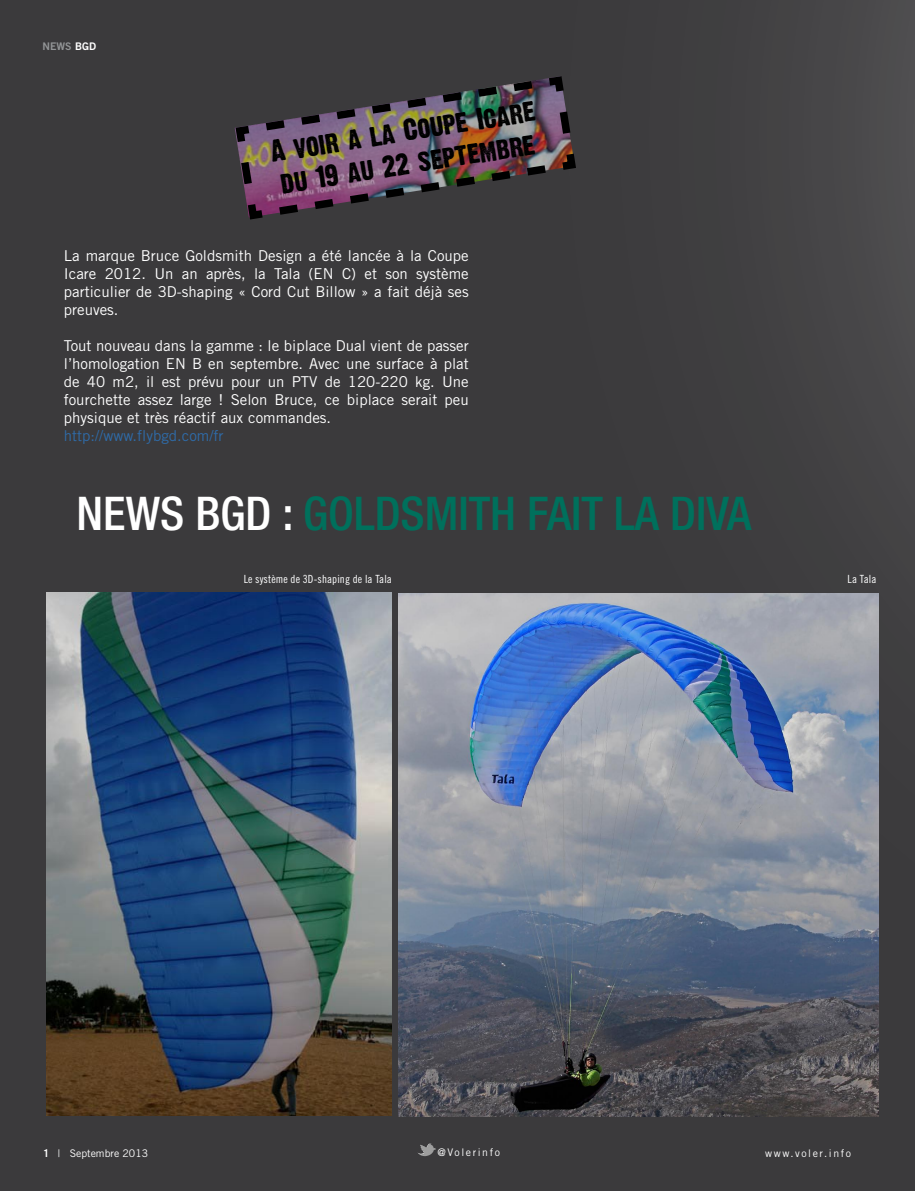
<style>
.page{position:relative;width:915px;height:1191px;background:#fff}
.page>*{position:absolute;margin:0;border:0;box-sizing:border-box;transform-origin:0 0}
.t1{font:500 condensed 46.5px "Helvetica Neue LT Std";color:#00705c}
.t2{font:27.3px/32.8px "Dirty Headline";color:#000}
.t3{font:15px/18px "Trade Gothic LT Std";color:#fff;text-align:justify}
.t4{font:15px "Trade Gothic LT Std";color:#2f6ba8}
.t5{font:11.25px "Trade Gothic LT Std Cn 18";letter-spacing:.01em;color:#fff}
.t6{font:10.5px "Trade Gothic LT Std";letter-spacing:.15em;color:#fff}
.t7{font:10.5px "Trade Gothic LT Std";color:#fff}
.t8{font:10.5px "Trade Gothic LT Std Bd 2";color:#939597}
.s1{color:#fff}
.s2{font-weight:700;font-stretch:expanded}
</style>
<div class="page">
<div style="left:0;top:0;width:914px;height:1191px;background:#3b3a3c"></div>
<img style="left:417px;top:1143px;width:19px;height:13px">
<img style="left:234px;top:76px;width:342px;height:144px">
<img style="left:46px;top:592px;width:346px;height:523px">
<img style="left:398px;top:593px;width:480px;height:523px">
<p class="t8" style="left:43px;top:40px;width:55px">NEWS <span class="s1">BGD</span></p>
<h2 class="t2" style="left:268px;top:135px;width:269px;rotate:-9deg">A voir a la Coupe Icare du 19 au 22 septembre</h2>
<p class="t3" style="left:64px;top:247px;width:406px">La marque Bruce Goldsmith Design a été lancée à la Coupe Icare 2012. Un an après, la Tala (EN C) et son système particulier de 3D-shaping « Cord Cut Billow » a fait déjà ses preuves.</p>
<p class="t3" style="left:64px;top:337px;width:406px">Tout nouveau dans la gamme : le biplace Dual vient de passer l’homologation EN B en septembre. Avec une surface à plat de 40 m2, il est prévu pour un PTV de 120-220 kg. Une fourchette assez large ! Selon Bruce, ce biplace serait peu physique et très réactif aux commandes.</p>
<p class="t4" style="left:64px;top:427px;width:161px">http://www.flybgd.com/fr</p>
<h1 class="t1" style="left:77px;top:485px;width:676px"><span class="s1">NEWS BGD :</span> GOLDSMITH FAIT LA DIVA</h1>
<p class="t5" style="left:243px;top:573px;width:150px">Le système de 3D-shaping de la Tala</p>
<p class="t5" style="left:847px;top:572px;width:30px">La Tala</p>
<p class="t7" style="left:43px;top:1146px;width:107px"><span class="s2">1</span> | Septembre 2013</p>
<p class="t6" style="left:437px;top:1146px;width:64px">@Volerinfo</p>
<p class="t6" style="left:765px;top:1146px;width:87px">www.voler.info</p>
</div>
